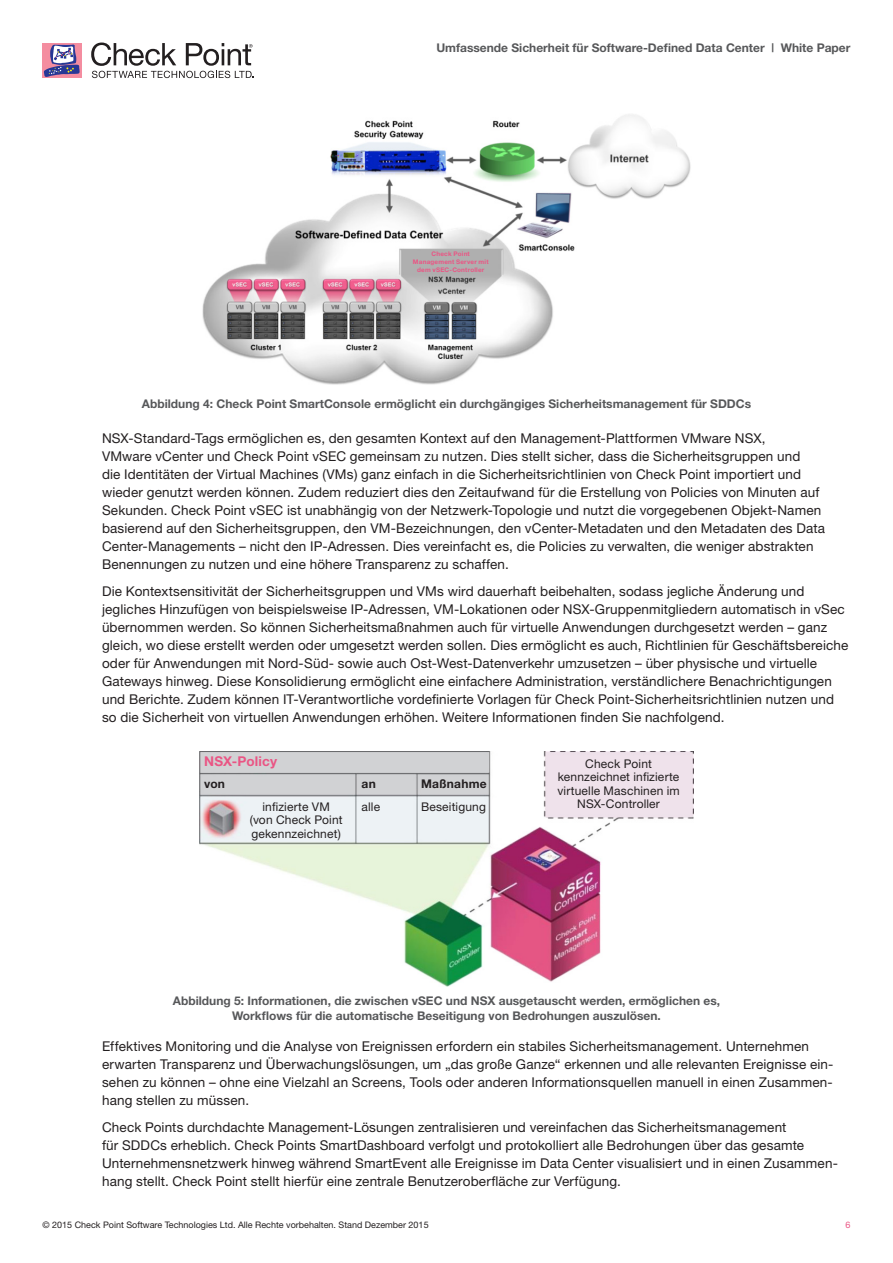
<style>
.page{position:relative;width:893px;height:1263px;background:#fff}
.page>*{position:absolute;margin:0;border:0;box-sizing:border-box;transform-origin:0 0}
.t1{font:13.5px/18px "Helvetica Neue";letter-spacing:.01em;color:#231f20}
.t2{font:700 13.5px "Helvetica Neue";letter-spacing:.015em;color:#ea5584}
.t3{font:700 12px/15px "Helvetica Neue";color:#57585a;text-align:center}
.t4{font:12px/13.5px "Helvetica Neue";letter-spacing:.01em;color:#231f20;text-align:center}
.t5{font:700 12px "Helvetica Neue";letter-spacing:.025em;color:#231f20}
.t6{font:9px "Helvetica Neue";color:#231f20}
.t7{font:9px "Helvetica Neue";color:#ea5584}
.t8{font:700 6.3px/7.6px "Helvetica Neue";letter-spacing:.03em;color:#ea5584;text-align:center}
</style>
<div class="page">
<svg style="left:43px;top:43px;width:39px;height:35px"></svg>
<svg style="left:44px;top:45px;width:36px;height:32px"></svg>
<svg style="left:91px;top:43px;width:162px;height:35px"></svg>
<img style="left:202px;top:114px;width:489px;height:271px">
<img style="left:199px;top:752px;width:495px;height:234px">
<p class="t3" style="left:436px;top:40px;width:416px">Umfassende Sicherheit für Software-Defined Data Center | White Paper</p>
<p class="t8" style="left:413px;top:250px;width:77px">Check Point<br>Management Server mit dem vSEC-Controller</p>
<p class="t3" style="left:142px;top:396px;width:611px">Abbildung 4: Check Point SmartConsole ermöglicht ein durchgängiges Sicherheitsmanagement für SDDCs</p>
<p class="t1" style="left:102px;top:429px;width:724px">NSX-Standard-Tags ermöglichen es, den gesamten Kontext auf den Management-Plattformen VMware NSX,<br>VMware vCenter und Check Point vSEC gemeinsam zu nutzen. Dies stellt sicher, dass die Sicherheitsgruppen und<br>die Identitäten der Virtual Machines (VMs) ganz einfach in die Sicherheitsrichtlinien von Check Point importiert und wieder genutzt werden können. Zudem reduziert dies den Zeitaufwand für die Erstellung von Policies von Minuten auf Sekunden. Check Point vSEC ist unabhängig von der Netzwerk-Topologie und nutzt die vorgegebenen Objekt-Namen basierend auf den Sicherheitsgruppen, den VM-Bezeichnungen, den vCenter-Metadaten und den Metadaten des Data Center-Managements – nicht den IP-Adressen. Dies vereinfacht es, die Policies zu verwalten, die weniger abstrakten Benennungen zu nutzen und eine höhere Transparenz zu schaffen.</p>
<p class="t1" style="left:102px;top:582px;width:748px">Die Kontextsensitivität der Sicherheitsgruppen und VMs wird dauerhaft beibehalten, sodass jegliche Änderung und jegliches Hinzufügen von beispielsweise IP-Adressen, VM-Lokationen oder NSX-Gruppenmitgliedern automatisch in vSec übernommen werden. So können Sicherheitsmaßnahmen auch für virtuelle Anwendungen durchgesetzt werden – ganz gleich, wo diese erstellt werden oder umgesetzt werden sollen. Dies ermöglicht es auch, Richtlinien für Geschäftsbereiche oder für Anwendungen mit Nord-Süd- sowie auch Ost-West-Datenverkehr umzusetzen – über physische und virtuelle Gateways hinweg. Diese Konsolidierung ermöglicht eine einfachere Administration, verständlichere Benachrichtigungen und Berichte. Zudem können IT-Verantwortliche vordefinierte Vorlagen für Check Point-Sicherheitsrichtlinien nutzen und so die Sicherheit von virtuellen Anwendungen erhöhen. Weitere Informationen finden Sie nachfolgend.</p>
<p class="t2" style="left:204px;top:753px;width:75px">NSX-Policy</p>
<p class="t5" style="left:204px;top:776px;width:22px">von</p>
<p class="t4" style="left:250px;top:799px;width:94px">infizierte VM (von Check Point gekennzeichnet)</p>
<p class="t5" style="left:362px;top:776px;width:16px">an</p>
<p class="t4" style="left:362px;top:799px;width:20px">alle</p>
<p class="t5" style="left:421px;top:776px;width:67px">Maßnahme</p>
<p class="t4" style="left:421px;top:799px;width:66px">Beseitigung</p>
<p class="t4" style="left:557px;top:756px;width:124px">Check Point kennzeichnet infizierte virtuelle Maschinen im<br>NSX-Controller</p>
<p class="t3" style="left:173px;top:993px;width:549px">Abbildung 5: Informationen, die zwischen vSEC und NSX ausgetauscht werden, ermöglichen es,<br>Workflows für die automatische Beseitigung von Bedrohungen auszulösen.</p>
<p class="t1" style="left:102px;top:1037px;width:732px">Effektives Monitoring und die Analyse von Ereignissen erfordern ein stabiles Sicherheitsmanagement. Unternehmen erwarten Transparenz und Überwachungslösungen, um „das große Ganze“ erkennen und alle relevanten Ereignisse ein&shy;sehen zu können – ohne eine Vielzahl an Screens, Tools oder anderen Informationsquellen manuell in einen Zusammen&shy;hang stellen zu müssen.</p>
<p class="t1" style="left:102px;top:1117px;width:736px">Check Points durchdachte Management-Lösungen zentralisieren und vereinfachen das Sicherheitsmanagement<br>für SDDCs erheblich. Check Points SmartDashboard verfolgt und protokolliert alle Bedrohungen über das gesamte Unternehmensnetzwerk hinweg während SmartEvent alle Ereignisse im Data Center visualisiert und in einen Zusammen&shy;hang stellt. Check Point stellt hierfür eine zentrale Benutzeroberfläche zur Verfügung.</p>
<p class="t6" style="left:43px;top:1219px;width:388px">© 2015 Check Point Software Technologies Ltd. Alle Rechte vorbehalten. Stand Dezember 2015</p>
<p class="t7" style="left:845px;top:1219px;width:7px">6</p>
</div>
